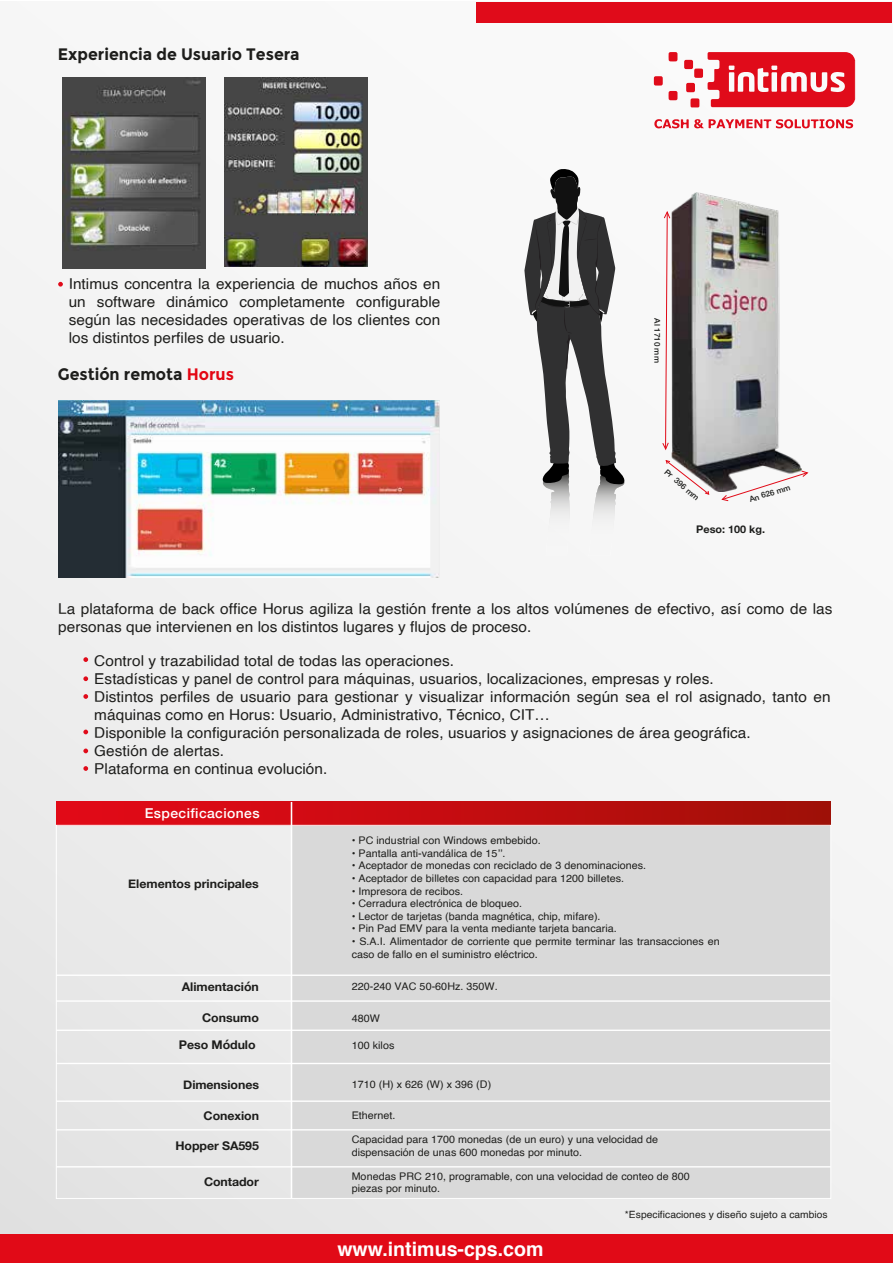
<style>
.page{position:relative;width:893px;height:1263px;background:#fff}
.page>*{position:absolute;margin:0;border:0;box-sizing:border-box;transform-origin:0 0}
.t1{font:700 19.8px "Helvetica";color:#fff}
.t2{font:700 16.65px "Montserrat";color:#1d1d1b;scale:.96 1}
.t3{font:15px/18px "Helvetica";letter-spacing:.005em;color:#1e1e1c}
.t4{font:500 13.65px "Helvetica Neue";letter-spacing:.03em;color:#fff}
.t5{font:700 12px "Helvetica Neue";letter-spacing:-.005em;color:#1e1e1c}
.t6{font:10.5px/12.6px "Helvetica";letter-spacing:.005em;color:#1e1e1c}
.t7{font:700 10.5px "Helvetica Neue";color:#1d1e1c}
.t8{font:10.05px "Helvetica";letter-spacing:.005em;color:#1e1e1c}
.t9{font:500 7.95px "Helvetica Neue";color:#1d1e1c}
.s1{color:#e30613}
</style>
<div class="page">
<div style="left:0;top:2px;width:893px;height:1261px;background:linear-gradient(to right,#ececec,#f9f8f8)"></div>
<svg style="left:669px;top:52px;width:8px;height:9px"></svg>
<svg style="left:654px;top:76px;width:23px;height:24px"></svg>
<svg style="left:654px;top:119px;width:200px;height:10px"></svg>
<svg style="left:684px;top:52px;width:172px;height:56px"></svg>
<div style="left:476px;top:2px;width:416px;height:20px;background:#e00b1a"></div>
<div style="left:0;top:1234px;width:893px;height:29px;background:#e10a17"></div>
<svg style="left:83px;top:657px;width:5px;height:5px"></svg>
<svg style="left:58px;top:282px;width:5px;height:5px"></svg>
<svg style="left:83px;top:676px;width:5px;height:5px"></svg>
<svg style="left:83px;top:694px;width:5px;height:5px"></svg>
<svg style="left:83px;top:730px;width:5px;height:4px"></svg>
<svg style="left:83px;top:748px;width:5px;height:5px"></svg>
<svg style="left:83px;top:766px;width:5px;height:5px"></svg>
<svg style="left:524px;top:168px;width:101px;height:388px"></svg>
<img style="left:58px;top:401px;width:381px;height:176px">
<div style="left:291px;top:825px;width:540px;height:373px;background:#d9d9d9"></div>
<div style="left:56px;top:801px;width:775px;height:24px;background:linear-gradient(to right,#e70a19,#a11008)"></div>
<hr style="left:56px;top:974px;width:775px;height:2px;background:#fff">
<hr style="left:56px;top:1000px;width:775px;height:2px;background:#fff">
<hr style="left:56px;top:1029px;width:775px;height:2px;background:#fff">
<hr style="left:56px;top:1063px;width:775px;height:1px;background:#fff">
<hr style="left:56px;top:1100px;width:775px;height:2px;background:#fff">
<hr style="left:56px;top:1129px;width:775px;height:1px;background:#fff">
<hr style="left:56px;top:1166px;width:775px;height:1px;background:#fff">
<hr style="left:291px;top:802px;width:1px;height:396px;background:#fff">
<img style="left:672px;top:193px;width:130px;height:298px">
<svg style="left:665px;top:460px;width:45px;height:35px"></svg>
<svg style="left:662px;top:210px;width:9px;height:241px"></svg>
<svg style="left:721px;top:470px;width:88px;height:32px"></svg>
<img style="left:225px;top:78px;width:142px;height:189px">
<img style="left:63px;top:78px;width:142px;height:190px">
<p class="t2" style="left:58px;top:44px;width:253px">Experiencia de Usuario Tesera</p>
<p class="t3" style="left:69px;top:275px;width:373px;text-align:justify">Intimus concentra la experiencia de muchos años en un software dinámico completamente configurable según las necesidades operativas de los clientes con los distintos perfiles de usuario.</p>
<p class="t2" style="left:58px;top:364px;width:185px">Gestión remota <span class="s1">Horus</span></p>
<p class="t9" style="left:664px;top:318px;width:46px;rotate:90deg">Al 1710 mm</p>
<p class="t9" style="left:670px;top:466px;width:44px;rotate:41deg">Pr 396 mm</p>
<p class="t9" style="left:748px;top:493px;width:44px;rotate:-18deg">An 626 mm</p>
<p class="t7" style="left:696px;top:521px;width:70px">Peso: 100 kg.</p>
<p class="t3" style="left:58px;top:600px;width:776px">La plataforma de back office Horus agiliza la gestión frente a los altos volúmenes de efectivo, así como de las personas que intervienen en los distintos lugares y flujos de proceso.</p>
<p class="t3" style="left:94px;top:652px;width:738px">Control y trazabilidad total de todas las operaciones.<br>Estadísticas y panel de control para máquinas, usuarios, localizaciones, empresas y roles.<br>Distintos perfiles de usuario para gestionar y visualizar información según sea el rol asignado, tanto en máquinas como en Horus: Usuario, Administrativo, Técnico, CIT…<br>Disponible la configuración personalizada de roles, usuarios y asignaciones de área geográfica.<br>Gestión de alertas.<br>Plataforma en continua evolución.</p>
<p class="t4" style="left:145px;top:802px;width:116px">Especificaciones</p>
<p class="t5" style="left:128px;top:874px;width:132px">Elementos principales</p>
<p class="t5" style="left:182px;top:978px;width:79px">Alimentación</p>
<p class="t6" style="left:352px;top:834px;width:191px">• PC industrial con Windows embebido.</p>
<p class="t6" style="left:352px;top:847px;width:155px">• Pantalla anti-vandálica de 15’’.</p>
<p class="t6" style="left:352px;top:860px;width:296px">• Aceptador de monedas con reciclado de 3 denominaciones.</p>
<p class="t6" style="left:352px;top:872px;width:274px">• Aceptador de billetes con capacidad para 1200 billetes.</p>
<p class="t6" style="left:352px;top:885px;width:113px">• Impresora de recibos.</p>
<p class="t6" style="left:352px;top:897px;width:172px">• Cerradura electrónica de bloqueo.</p>
<p class="t6" style="left:352px;top:910px;width:250px">• Lector de tarjetas (banda magnética, chip, mifare).</p>
<p class="t6" style="left:352px;top:923px;width:267px">• Pin Pad EMV para la venta mediante tarjeta bancaria.</p>
<p class="t6" style="left:352px;top:935px;width:370px">• S.A.I. Alimentador de corriente que permite terminar las transacciones en caso de fallo en el suministro eléctrico.</p>
<p class="t6" style="left:352px;top:980px;width:148px">220-240 VAC 50-60Hz. 350W.</p>
<p class="t5" style="left:202px;top:1009px;width:58px">Consumo</p>
<p class="t6" style="left:352px;top:1012px;width:30px">480W</p>
<p class="t5" style="left:179px;top:1035px;width:78px">Peso Módulo</p>
<p class="t6" style="left:352px;top:1039px;width:44px">100 kilos</p>
<p class="t5" style="left:183px;top:1075px;width:77px">Dimensiones</p>
<p class="t6" style="left:352px;top:1078px;width:141px">1710 (H) x 626 (W) x 396 (D)</p>
<p class="t5" style="left:204px;top:1106px;width:57px">Conexion</p>
<p class="t6" style="left:352px;top:1109px;width:45px">Ethernet.</p>
<p class="t5" style="left:175px;top:1136px;width:85px">Hopper SA595</p>
<p class="t6" style="left:352px;top:1133px;width:308px">Capacidad para 1700 monedas (de un euro) y una velocidad de dispensación de unas 600 monedas por minuto.</p>
<p class="t5" style="left:204px;top:1172px;width:56px">Contador</p>
<p class="t6" style="left:352px;top:1170px;width:340px">Monedas PRC 210, programable, con una velocidad de conteo de 800 piezas por minuto.</p>
<h1 class="t1" style="left:337px;top:1233px;width:208px">www.intimus-cps.com</h1>
<p class="t8" style="left:625px;top:1206px;width:204px">*Especificaciones y diseño sujeto a cambios</p>
</div>
